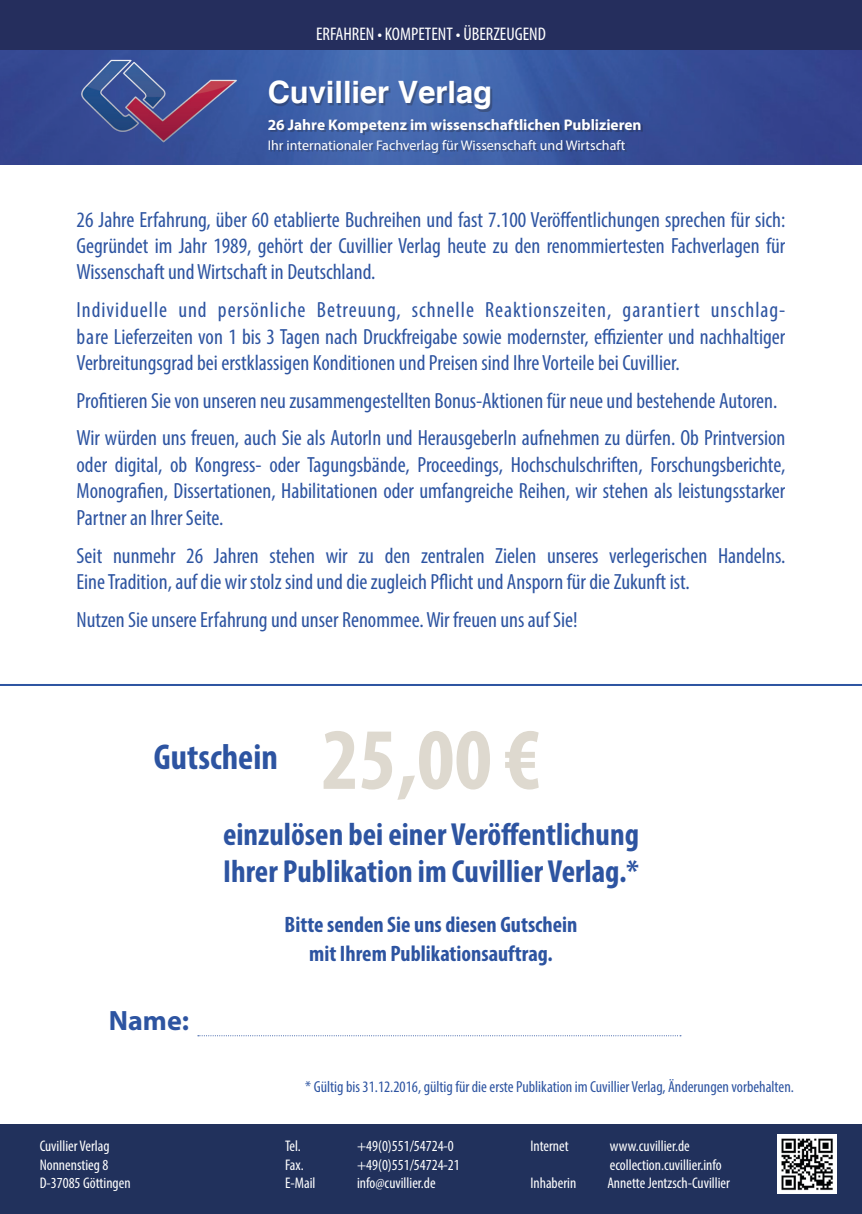
<style>
.page{position:relative;width:862px;height:1214px;background:#fff}
.page>*{position:absolute;margin:0;border:0;box-sizing:border-box;transform-origin:0 0}
.t1{font:700 condensed 88px "Myriad Pro";color:#ded9cf}
.t2{font:700 condensed 36px "Myriad Pro";color:#2d54a1}
.t3{font:700 condensed 32px "Myriad Pro";color:#2d54a1}
.t4{font:700 30.8px "Helvetica";color:#fff}
.t5{font:700 28px "Myriad Pro";color:#2d54a1}
.t6{font:700 condensed 22.4px "Myriad Pro";color:#2d54a1}
.t7{font:condensed 22px/26.4px "Myriad Pro";color:#2d54a1;text-align:justify}
.t8{font:condensed 18.4px "Myriad Pro";color:#fff}
.t9{font:condensed 16px "Myriad Pro";color:#2d54a1}
.t10{font:condensed 15.4px "Myriad Pro";color:#fff}
.t11{font:700 15.4px "Myriad Pro";color:#fff}
.t12{font:14px "Myriad Pro";color:#fff}
</style>
<div class="page">
<div style="left:0;top:1124px;width:862px;height:89px;background:#21315c"></div>
<svg style="left:198px;top:1035px;width:483px;height:1px"></svg>
<img style="left:778px;top:1134px;width:58px;height:59px">
<img style="left:0;top:49px;width:862px;height:115px">
<div style="left:0;top:0;width:862px;height:49px;background:#252e5d"></div>
<img style="left:76px;top:49px;width:166px;height:108px">
<div style="left:270px;top:120px;width:373px;height:35px;background:#231f20;opacity:.3"></div>
<div style="left:271px;top:82px;width:221px;height:29px;background:#231f20;opacity:.3"></div>
<hr style="left:0;top:684px;width:862px;height:2px;background:#2d54a1">
<p class="t8" style="left:316px;top:22px;width:231px">ERFAHREN • KOMPETENT • ÜBERZEUGEND</p>
<p class="t4" style="left:268px;top:73px;width:226px">Cuvillier Verlag</p>
<p class="t11" style="left:268px;top:115px;width:375px">26 Jahre Kompetenz im wissenschaftlichen Publizieren</p>
<p class="t12" style="left:268px;top:136px;width:359px">Ihr internationaler Fachverlag für Wissenschaft und Wirtschaft</p>
<p class="t7" style="left:77px;top:206px;width:710px">26 Jahre Erfahrung, über 60 etablierte Buchreihen und fast 7.100 Veröffentlichungen sprechen für sich:<br>Gegründet im Jahr 1989, gehört der Cuvillier Verlag heute zu den renommiertesten Fachverlagen für Wissenschaft und Wirtschaft in Deutschland.</p>
<p class="t7" style="left:77px;top:296px;width:710px">Individuelle und persönliche Betreuung, schnelle Reaktionszeiten, garantiert unschlag&shy;bare Lieferzeiten von 1 bis 3 Tagen nach Druckfreigabe sowie modernster, effizienter und nachhaltiger Verbreitungsgrad bei erstklassigen Konditionen und Preisen sind Ihre Vorteile bei Cuvillier.</p>
<p class="t7" style="left:77px;top:387px;width:702px">Profitieren Sie von unseren neu zusammengestellten Bonus-Aktionen für neue und bestehende Autoren.</p>
<p class="t7" style="left:77px;top:424px;width:710px">Wir würden uns freuen, auch Sie als AutorIn und HerausgeberIn aufnehmen zu dürfen. Ob Printversion oder digital, ob Kongress- oder Tagungsbände, Proceedings, Hochschulschriften, Forschungsberichte, Monografien, Dissertationen, Habilitationen oder umfangreiche Reihen, wir stehen als leistungsstarker Partner an Ihrer Seite.</p>
<p class="t7" style="left:77px;top:541px;width:710px">Seit nunmehr 26 Jahren stehen wir zu den zentralen Zielen unseres verlegerischen Handelns.<br>Eine Tradition, auf die wir stolz sind und die zugleich Pflicht und Ansporn für die Zukunft ist.</p>
<p class="t7" style="left:77px;top:606px;width:503px">Nutzen Sie unsere Erfahrung und unser Renommee. Wir freuen uns auf Sie!</p>
<p class="t2" style="left:154px;top:734px;width:125px">Gutschein</p>
<p class="t1" style="left:321px;top:704px;width:220px">25,00 €</p>
<p class="t5" style="left:109px;top:1001px;width:82px">Name:</p>
<p class="t10" style="left:40px;top:1136px;width:71px">Cuvillier Verlag</p>
<p class="t10" style="left:40px;top:1154px;width:70px">Nonnenstieg 8</p>
<p class="t10" style="left:40px;top:1173px;width:92px">D-37085 Göttingen</p>
<p class="t3" style="left:223px;top:814px;width:417px">einzulösen bei einer Veröffentlichung</p>
<p class="t3" style="left:223px;top:851px;width:417px">Ihrer Publikation im Cuvillier Verlag.*</p>
<p class="t6" style="left:284px;top:910px;width:294px">Bitte senden Sie uns diesen Gutschein</p>
<p class="t6" style="left:309px;top:938px;width:245px">mit Ihrem Publikationsauftrag.</p>
<p class="t9" style="left:305px;top:1076px;width:490px">* Gültig bis 31.12.2016, gültig für die erste Publikation im Cuvillier Verlag, Änderungen vorbehalten.</p>
<p class="t10" style="left:285px;top:1136px;width:17px">Tel.</p>
<p class="t10" style="left:357px;top:1136px;width:98px">+49(0)551/54724-0</p>
<p class="t10" style="left:285px;top:1154px;width:20px">Fax.</p>
<p class="t10" style="left:357px;top:1154px;width:104px">+49(0)551/54724-21</p>
<p class="t10" style="left:285px;top:1173px;width:32px">E-Mail</p>
<p class="t10" style="left:357px;top:1173px;width:80px">info@cuvillier.de</p>
<p class="t10" style="left:530px;top:1136px;width:40px">Internet</p>
<p class="t10" style="left:610px;top:1136px;width:82px">www.cuvillier.de</p>
<p class="t10" style="left:610px;top:1154px;width:114px">ecollection.cuvillier.info</p>
<p class="t10" style="left:530px;top:1173px;width:47px">Inhaberin</p>
<p class="t10" style="left:607px;top:1173px;width:124px">Annette Jentzsch-Cuvillier</p>
</div>
